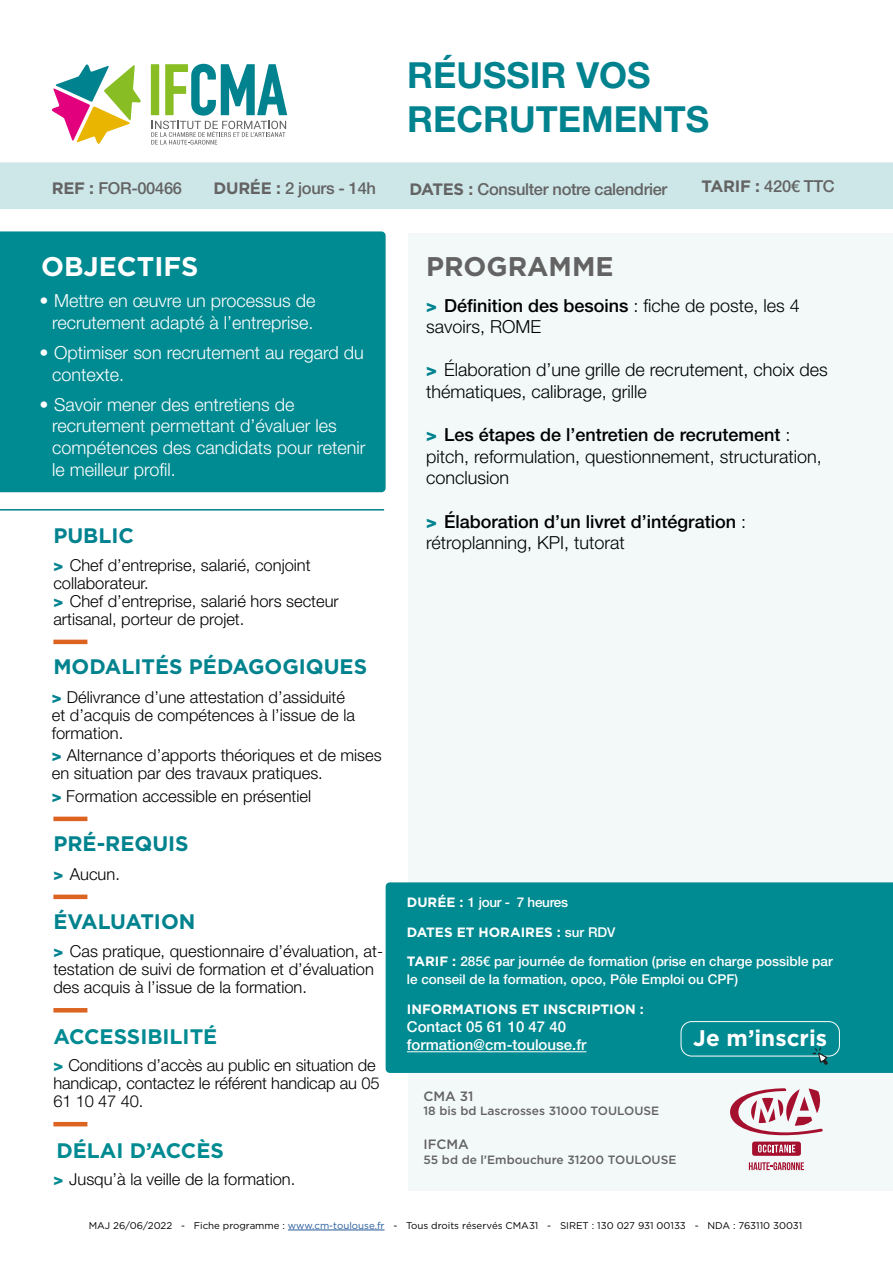
<style>
.page{position:relative;width:893px;height:1263px;background:#fff}
.page>*{position:absolute;margin:0;border:0;box-sizing:border-box;transform-origin:0 0}
.t1{font:700 36px/43.2px "Helvetica Neue LT Pro";color:#00828f}
.t2{font:700 27px "Gotham";color:#fff}
.t3{font:700 27px "Gotham";color:#646363}
.t4{font:700 22.5px "Gotham";color:#fff}
.t5{font:700 21px "Gotham";color:#00838e}
.t6{font:700 21px "Gotham";color:#008a91}
.t7{font:700 21px "Gotham";color:#00828f}
.t8{font:300 18px/21.6px "Helvetica Neue LT Pro";color:#000}
.t9{font:300 18px/21.6px "Helvetica Neue LT Pro";color:#fff}
.t10{font:500 18px/21.6px "Helvetica Neue LT Pro";color:#000}
.t11{font:300 16.5px/18px "Helvetica Neue LT Pro";color:#000}
.t12{font:300 16.5px/18px "Helvetica Neue LT Pro";letter-spacing:-.01em;color:#010202}
.t13{font:500 16.5px "Helvetica Neue LT Pro";letter-spacing:-.02em;color:#646363}
.t14{font:500 15px/18px "Helvetica Neue LT Pro";color:#fff}
.t15{font:500 13.5px/18px "Helvetica Neue LT Pro";color:#fff}
.t16{font:700 13.5px "Gotham";color:#fff}
.t17{font:500 13.5px "Helvetica Neue LT Pro";letter-spacing:-.02em;color:#fff}
.t18{font:500 13.5px "Gotham";color:#646363}
.t19{font:500 12px "Gotham";color:#646363}
.t20{font:9.75px "Gotham";color:#000}
.s1{font-family:"Gotham";font-weight:700}
.s2{font-weight:800}
.s3{font-weight:800;color:#00828f}
.s4{font-weight:800;color:#008a91}
.s5{font-weight:500}
.s6{font-weight:300}
.s7{font-family:"Helvetica Neue LT Pro";font-weight:500}
.s8{color:#275b9b}
</style>
<div class="page">
<div style="left:0;top:231px;width:386px;height:261px;background:#008a91"></div>
<div style="left:408px;top:233px;width:485px;height:957px;background:#f3f9f9"></div>
<svg style="left:151px;top:64px;width:136px;height:81px"></svg>
<svg style="left:51px;top:64px;width:90px;height:80px"></svg>
<hr style="left:0;top:509px;width:384px;height:1px;background:#00828f">
<div style="left:386px;top:882px;width:507px;height:191px;background:#008a91"></div>
<hr style="left:53px;top:1122px;width:34px;height:4px;background:#dc6320">
<hr style="left:53px;top:1008px;width:34px;height:4px;background:#dc6320">
<hr style="left:407px;top:1051px;width:179px;height:1px;background:#fff">
<div style="left:0;top:162px;width:893px;height:47px;background:#cde6e8"></div>
<hr style="left:53px;top:640px;width:34px;height:4px;background:#dc6320">
<hr style="left:53px;top:817px;width:34px;height:4px;background:#dc6320">
<div style="left:53px;top:894px;width:34px;height:5px;background:#dc6320"></div>
<hr style="left:288px;top:1230px;width:97px;height:1px;background:#275b9b">
<div style="left:681px;top:1021px;width:159px;height:35px;border:1px solid #fff;border-radius:11px"></div>
<svg style="left:813px;top:1047px;width:15px;height:18px"></svg>
<h1 class="t1" style="left:407px;top:53px;width:304px">RÉUSSIR VOS<br>RECRUTEMENTS</h1>
<p class="t13" style="left:52px;top:179px;width:132px"><span class="s1">REF :</span> FOR-00466</p>
<p class="t13" style="left:214px;top:179px;width:164px"><span class="s1">DURÉE :</span> 2 jours - 14h</p>
<p class="t13" style="left:409px;top:179px;width:259px"><span class="s1">DATES :</span> Consulter notre calendrier</p>
<p class="t13" style="left:702px;top:176px;width:135px"><span class="s1">TARIF :</span> 420€ TTC</p>
<h2 class="t2" style="left:41px;top:251px;width:159px">OBJECTIFS</h2>
<h2 class="t3" style="left:426px;top:251px;width:189px">PROGRAMME</h2>
<p class="t9" style="left:39px;top:290px;width:278px;text-align:right"><span class="s2">•</span> Mettre en œuvre un processus de recrutement adapté à l’entreprise.</p>
<p class="t9" style="left:52px;top:341px;width:313px;text-indent:-13px"><span class="s2">•</span> Optimiser son recrutement au regard du contexte.</p>
<p class="t9" style="left:52px;top:393px;width:315px;text-indent:-13px"><span class="s2">•</span> Savoir mener des entretiens de recrutement permettant d’évaluer les compétences des candidats pour retenir le meilleur profil.</p>
<p class="t7" style="left:53px;top:524px;width:82px">PUBLIC</p>
<p class="t11" style="left:53px;top:555px;width:287px"><span class="s3">&gt;</span> Chef d’entreprise, salarié, conjoint collaborateur.<br><span class="s3">&gt;</span> Chef d’entreprise, salarié hors secteur artisanal, porteur de projet.</p>
<p class="t5" style="left:53px;top:655px;width:315px">MODALITÉS PÉDAGOGIQUES</p>
<p class="t11" style="left:52px;top:688px;width:305px"><span class="s3">&gt;</span> Délivrance d’une attestation d’assiduité et d’acquis de compétences à l’issue de la formation.</p>
<p class="t11" style="left:52px;top:746px;width:331px"><span class="s3">&gt;</span> Alternance d’apports théoriques et de mises en situation par des travaux pratiques.</p>
<p class="t11" style="left:52px;top:786px;width:261px"><span class="s3">&gt;</span> Formation accessible en présentiel</p>
<p class="t5" style="left:53px;top:832px;width:137px">PRÉ-REQUIS</p>
<p class="t11" style="left:53px;top:864px;width:68px"><span class="s3">&gt;</span> Aucun.</p>
<p class="t5" style="left:53px;top:910px;width:144px">ÉVALUATION</p>
<p class="t11" style="left:53px;top:942px;width:331px"><span class="s3">&gt;</span> Cas pratique, questionnaire d’évaluation, at&shy;testation de suivi de formation et d’évaluation des acquis à l’issue de la formation.</p>
<p class="t6" style="left:53px;top:1023px;width:165px">ACCESSIBILITÉ</p>
<p class="t12" style="left:53px;top:1056px;width:328px"><span class="s4">&gt;</span> Conditions d’accès au public en situation de handicap, contactez le référent handicap au 05<br>61 10 47 40.</p>
<p class="t6" style="left:56px;top:1137px;width:169px">DÉLAI D’ACCÈS</p>
<p class="t11" style="left:53px;top:1170px;width:243px"><span class="s4">&gt;</span> Jusqu’à la veille de la formation.</p>
<p class="t8" style="left:426px;top:294px;width:375px"><span class="s3">&gt;</span> <span class="s5">Définition des besoins</span> : fiche de poste, les 4 savoirs, ROME</p>
<p class="t8" style="left:426px;top:359px;width:403px"><span class="s3">&gt;</span> Élaboration d’une grille de recrutement, choix des thématiques, calibrage, grille</p>
<p class="t8" style="left:426px;top:424px;width:397px"><span class="s3">&gt;</span> <span class="s5">Les étapes de l’entretien de recrutement</span> : pitch, reformulation, questionnement, structuration, conclusion</p>
<p class="t10" style="left:426px;top:510px;width:321px"><span class="s3">&gt;</span> Élaboration d’un livret d’intégration <span class="s6">: rétroplanning, KPI, tutorat</span></p>
<p class="t17" style="left:407px;top:894px;width:163px"><span class="s1">DURÉE :</span> 1 jour - 7 heures</p>
<p class="t16" style="left:407px;top:923px;width:210px">DATES ET HORAIRES : <span class="s7">sur RDV</span></p>
<p class="t15" style="left:407px;top:952px;width:427px"><span class="s1">TARIF :</span> 285€ par journée de formation (prise en charge possible par le conseil de la formation, opco, Pôle Emploi ou CPF)</p>
<p class="t16" style="left:407px;top:1000px;width:239px">INFORMATIONS ET INSCRIPTION :</p>
<p class="t14" style="left:407px;top:1018px;width:181px">Contact 05 61 10 47 40 formation@cm-toulouse.fr</p>
<h3 class="t4" style="left:693px;top:1025px;width:135px">Je m’inscris</h3>
<p class="t18" style="left:423px;top:1088px;width:52px">CMA 31</p>
<p class="t19" style="left:423px;top:1104px;width:237px">18 bis bd Lascrosses 31000 TOULOUSE</p>
<p class="t18" style="left:423px;top:1137px;width:47px">IFCMA</p>
<p class="t19" style="left:423px;top:1152px;width:254px">55 bd de l’Embouchure 31200 TOULOUSE</p>
<p class="t20" style="left:89px;top:1220px;width:715px">MAJ 26/06/2022 - Fiche programme : <span class="s8">www.cm-toulouse.fr</span> - Tous droits réservés CMA31 - SIRET : 130 027 931 00133 - NDA : 763110 30031</p>
</div>
